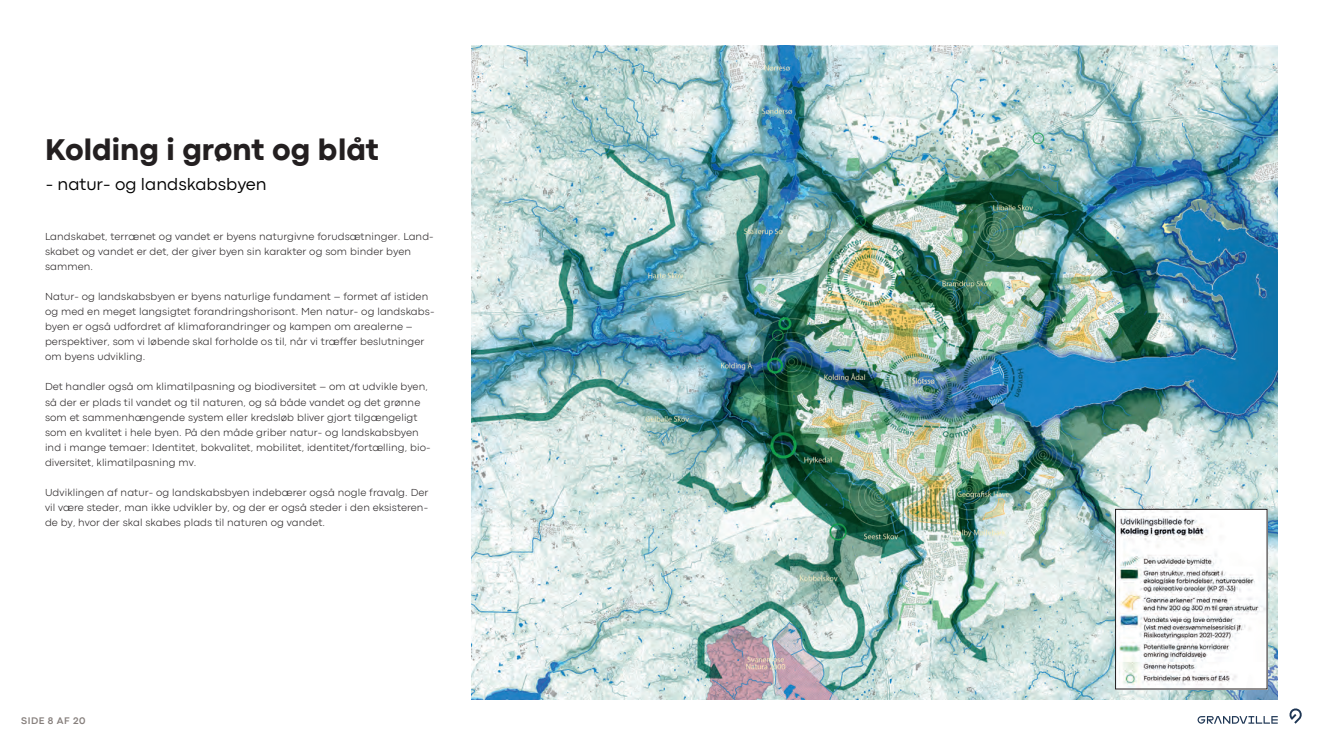
<style>
.page{position:relative;width:1323px;height:745px;background:#fff}
.page>*{position:absolute;margin:0;border:0;box-sizing:border-box;transform-origin:0 0}
.t1{font:800 31.25px "Codec Pro";color:#231f20}
.t2{font:17.5px "Codec Pro News";color:#000}
.t3{font:300 10.62px/15px "Codec Pro";letter-spacing:.01em;color:#231f20}
.t4{font:700 10px "Codec Pro";letter-spacing:.05em;color:#867f7c}
</style>
<div class="page">
<svg style="left:1197px;top:716px;width:81px;height:7px"></svg>
<svg style="left:1289px;top:708px;width:13px;height:15px"></svg>
<img style="left:471px;top:45px;width:807px;height:654px">
<img style="left:1117px;top:511px;width:148px;height:175px">
<div style="left:1115px;top:509px;width:152px;height:179px;border:1px solid #231f20"></div>
<h1 class="t1" style="left:45px;top:130px;width:335px">Kolding i grønt og blåt</h1>
<h2 class="t2" style="left:46px;top:173px;width:223px">- natur- og landskabsbyen</h2>
<p class="t3" style="left:45px;top:229px;width:390px">Landskabet, terrænet og vandet er byens naturgivne forudsætninger. Land&shy;skabet og vandet er det, der giver byen sin karakter og som binder byen sammen.</p>
<p class="t3" style="left:45px;top:289px;width:391px">Natur- og landskabsbyen er byens naturlige fundament – formet af istiden og med en meget langsigtet forandringshorisont. Men natur- og landskabs&shy;byen er også udfordret af klimaforandringer og kampen om arealerne – perspektiver, som vi løbende skal forholde os til, når vi træffer beslutninger om byens udvikling.</p>
<p class="t3" style="left:45px;top:379px;width:387px">Det handler også om klimatilpasning og biodiversitet – om at udvikle byen, så der er plads til vandet og til naturen, og så både vandet og det grønne som et sammenhængende system eller kredsløb bliver gjort tilgængeligt som en kvalitet i hele byen. På den måde griber natur- og landskabsbyen ind i mange temaer: Identitet, bokvalitet, mobilitet, identitet/fortælling, bio&shy;diversitet, klimatilpasning mv.</p>
<p class="t3" style="left:45px;top:484px;width:385px;text-align:justify">Udviklingen af natur- og landskabsbyen indebærer også nogle fravalg. Der vil være steder, man ikke udvikler by, og der er også steder i den eksisteren&shy;de by, hvor der skal skabes plads til naturen og vandet.</p>
<p class="t4" style="left:21px;top:714px;width:66px">SIDE 8 AF 20</p>
</div>
